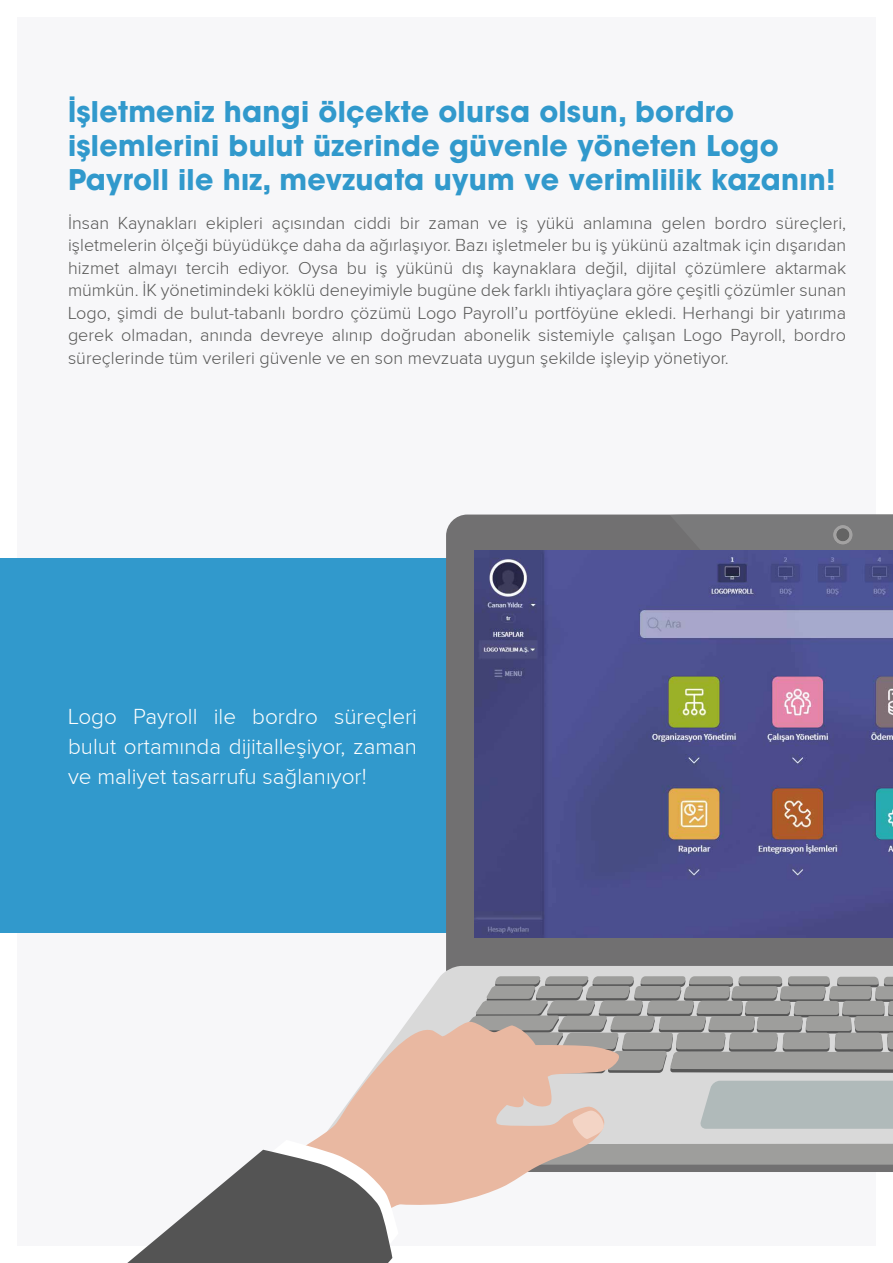
<style>
.page{position:relative;width:893px;height:1263px;background:#fff}
.page>*{position:absolute;margin:0;border:0;box-sizing:border-box;transform-origin:0 0}
.t1{font:28.5px/34.2px "Bilgetech Custom Avant Garde";letter-spacing:.01em;color:#3199cc}
.t2{font:300 22.5px/30px "Proxima Nova";color:#fefefe;text-align:justify}
.t3{font:300 18px/22.5px "Proxima Nova";color:#575756;text-align:justify}
</style>
<div class="page">
<div style="left:17px;top:17px;width:859px;height:1229px;background:#f7f7f9"></div>
<div style="left:0;top:558px;width:542px;height:375px;background:#3199cc"></div>
<div style="left:446px;top:514px;width:224px;height:452px;background:#717071"></div>
<svg style="left:407px;top:966px;width:486px;height:115px;fill:#d9d9d9"></svg>
<svg style="left:434px;top:976px;width:459px;height:97px;background:#9e9e9d"></svg>
<svg style="left:364px;top:1022px;width:256px;height:59px;background:#dabbac"></svg>
<svg style="left:127px;top:1081px;width:766px;height:182px"></svg>
<svg style="left:670px;top:514px;width:223px;height:458px;background:#7d7d7f"></svg>
<svg style="left:833px;top:525px;width:19px;height:19px"></svg>
<div style="left:836px;top:528px;width:13px;height:13px;background:#646464;border-radius:50%"></div>
<img style="left:475px;top:551px;width:418px;height:386px">
<h1 class="t1" style="left:68px;top:95px;width:769px">İşletmeniz hangi ölçekte olursa olsun, bordro işlemlerini bulut üzerinde güvenle yöneten Logo<br>Payroll ile hız, mevzuata uyum ve verimlilik kazanın!</h1>
<p class="t3" style="left:68px;top:212px;width:780px">İnsan Kaynakları ekipleri açısından ciddi bir zaman ve iş yükü anlamına gelen bordro süreçleri, işletmelerin ölçeği büyüdükçe daha da ağırlaşıyor. Bazı işletmeler bu iş yükünü azaltmak için dışarıdan hizmet almayı tercih ediyor. Oysa bu iş yükünü dış kaynaklara değil, dijital çözümlere aktarmak mümkün. İK yönetimindeki köklü deneyimiyle bugüne dek farklı ihtiyaçlara göre çeşitli çözümler sunan Logo, şimdi de bulut-tabanlı bordro çözümü Logo Payroll’u portföyüne ekledi. Herhangi bir yatırıma gerek olmadan, anında devreye alınıp doğrudan abonelik sistemiyle çalışan Logo Payroll, bordro süreçlerinde tüm verileri güvenle ve en son mevzuata uygun şekilde işleyip yönetiyor.</p>
<p class="t2" style="left:68px;top:702px;width:351px">Logo Payroll ile bordro süreçleri bulut ortamında dijitalleşiyor, zaman ve maliyet tasarrufu sağlanıyor!</p>
</div>
